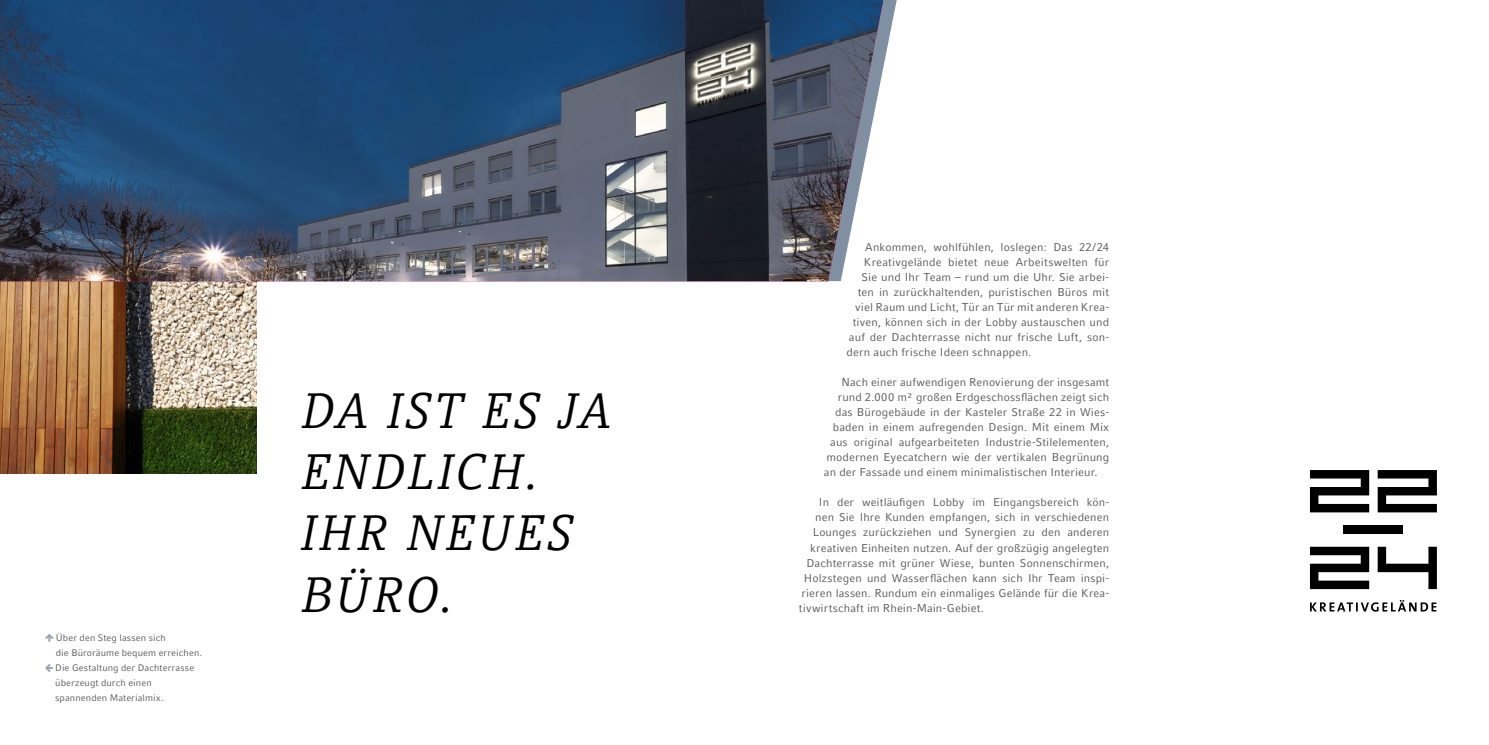
<style>
.page{position:relative;width:1489px;height:745px;background:#fff}
.page>*{position:absolute;margin:0;border:0;box-sizing:border-box;transform-origin:0 0}
.t1{font:italic 49.38px/61.2px "Compatil Letter LT Pro";letter-spacing:.045em;color:#000}
.t2{font:11.25px "Compatil Fact LT Pro";letter-spacing:.01em;color:#575756}
.t3{font:9.38px/15px "Compatil Fact LT Pro";letter-spacing:.01em;color:#575756}
.s1{color:#9aa5b5}
</style>
<div class="page">
<img style="left:0;top:281px;width:257px;height:192px">
<svg style="left:883px;top:0;width:13px;height:69px"></svg>
<svg style="left:1310px;top:546px;width:126px;height:42px"></svg>
<div style="left:1343px;top:525px;width:59px;height:8px;background:#000"></div>
<svg style="left:1310px;top:470px;width:126px;height:42px"></svg>
<svg style="left:1310px;top:600px;width:126px;height:11px"></svg>
<img style="left:0;top:0;width:883px;height:281px">
<p class="t3" style="left:56px;top:629px;width:148px">Über den Steg lassen sich<br>die Büroräume bequem erreichen.</p>
<p class="t3" style="left:55px;top:659px;width:140px;text-indent:-10px"><span class="s1">❖</span> Die Gestaltung der Dachterrasse überzeugt durch einen spannenden Materialmix.</p>
<h1 class="t1" style="left:302px;top:379px;width:312px">DA IST ES JA<br>ENDLICH.<br>IHR NEUES<br>BÜRO.</h1>
<p class="t2" style="left:865px;top:240px;width:245px">Ankommen, wohlfühlen, loslegen: Das 22/24</p>
<p class="t2" style="left:863px;top:255px;width:247px">Kreativgelände bietet neue Arbeitswelten für</p>
<p class="t2" style="left:861px;top:270px;width:249px">Sie und Ihr Team – rund um die Uhr. Sie arbei-</p>
<p class="t2" style="left:857px;top:285px;width:253px">ten in zurückhaltenden, puristischen Büros mit</p>
<p class="t2" style="left:855px;top:300px;width:255px">viel Raum und Licht, Tür an Tür mit anderen Krea-</p>
<p class="t2" style="left:852px;top:315px;width:258px">tiven, können sich in der Lobby austauschen und</p>
<p class="t2" style="left:849px;top:330px;width:262px">auf der Dachterrasse nicht nur frische Luft, son-</p>
<p class="t2" style="left:846px;top:345px;width:186px">dern auch frische Ideen schnappen.</p>
<p class="t2" style="left:841px;top:375px;width:269px">Nach einer aufwendigen Renovierung der insgesamt</p>
<p class="t2" style="left:837px;top:390px;width:273px">rund 2.000 m² großen Erdgeschossflächen zeigt sich</p>
<p class="t2" style="left:835px;top:405px;width:275px">das Bürogebäude in der Kasteler Straße 22 in Wies-</p>
<p class="t2" style="left:832px;top:420px;width:278px">baden in einem aufregenden Design. Mit einem Mix</p>
<p class="t2" style="left:830px;top:435px;width:280px">aus original aufgearbeiteten Industrie-Stilelementen,</p>
<p class="t2" style="left:826px;top:450px;width:284px">modernen Eyecatchern wie der vertikalen Begrünung</p>
<p class="t2" style="left:824px;top:465px;width:275px">an der Fassade und einem minimalistischen Interieur.</p>
<p class="t2" style="left:819px;top:495px;width:292px">In der weitläufigen Lobby im Eingangsbereich kön-</p>
<p class="t2" style="left:815px;top:510px;width:295px">nen Sie Ihre Kunden empfangen, sich in verschiedenen</p>
<p class="t2" style="left:812px;top:525px;width:298px">Lounges zurückziehen und Synergien zu den anderen</p>
<p class="t2" style="left:810px;top:540px;width:300px">kreativen Einheiten nutzen. Auf der großzügig angelegten</p>
<p class="t2" style="left:806px;top:555px;width:304px">Dachterrasse mit grüner Wiese, bunten Sonnenschirmen,</p>
<p class="t2" style="left:804px;top:570px;width:307px">Holzstegen und Wasserflächen kann sich Ihr Team inspi-</p>
<p class="t2" style="left:801px;top:585px;width:309px">rieren lassen. Rundum ein einmaliges Gelände für die Krea-</p>
<p class="t2" style="left:799px;top:600px;width:186px">tivwirtschaft im Rhein-Main-Gebiet.</p>
</div>
